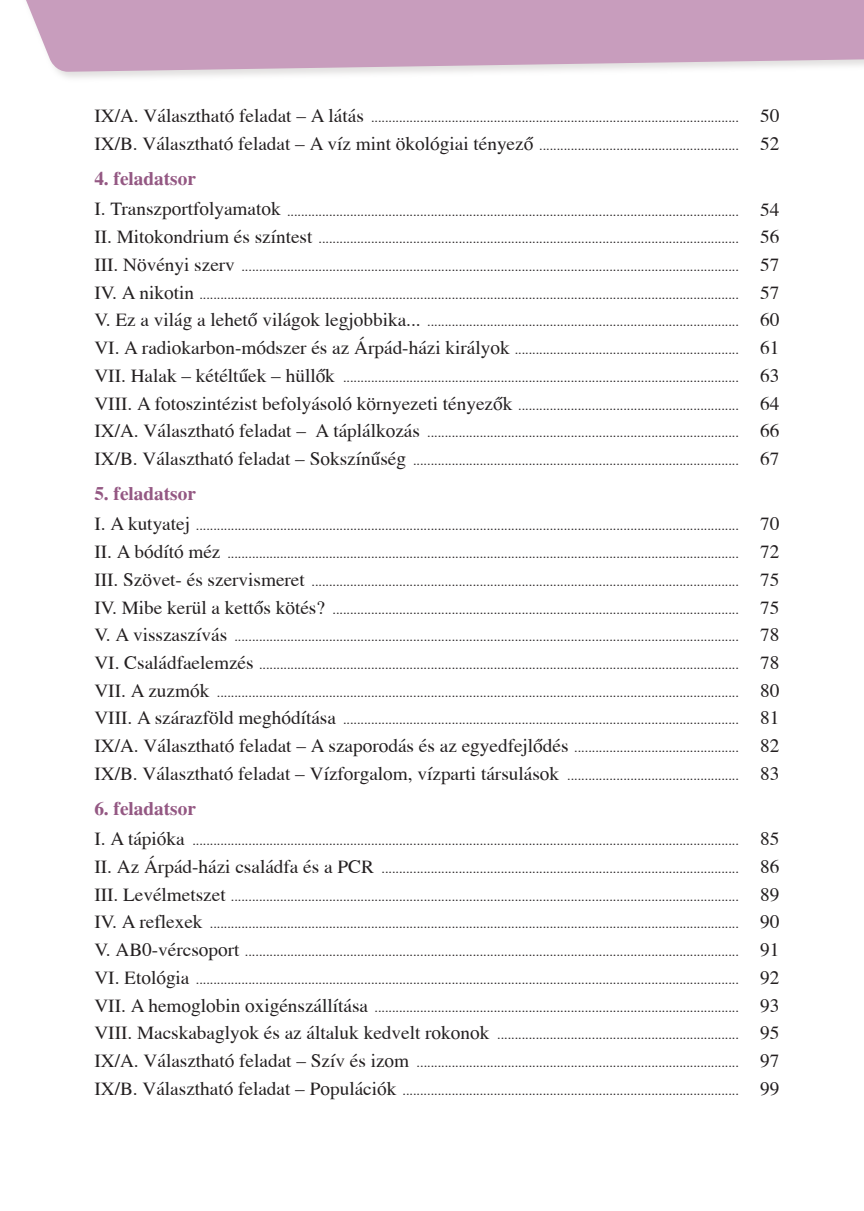
<style>
.page{position:relative;width:864px;height:1211px;background:#fff}
.page>*{position:absolute;margin:0;border:0;box-sizing:border-box;transform-origin:0 0}
.tartalom{font:19.25px "Toronto Mozaik";color:#231f20}
.tartalom_feladatsor{font:700 19.25px "Toronto Mozaik";color:#945883}
.tartalom-2{font:14px "Toronto Mozaik";color:#231f20}
.s1{font-size:19.25px}
.s2{font-size:14px}
</style>
<div class="page">
<div style="left:19px;top:0;width:844px;height:83px;background:#c4c1c0;opacity:.5"></div>
<svg style="left:19px;top:0;width:844px;height:72px;background:#cca6c2"></svg>
<p class="tartalom-2" style="left:94px;top:110px;width:686px"><span class="s1">IX/A. Választható feladat – A látás</span> ......................................................................................................... <span class="s1">50</span></p>
<p class="tartalom-2" style="left:94px;top:137px;width:686px"><span class="s1">IX/B. Választható feladat – A víz mint ökológiai tényezô</span> ......................................................... <span class="s1">52</span></p>
<p class="tartalom_feladatsor" style="left:94px;top:167px;width:103px">4. feladatsor</p>
<p class="tartalom-2" style="left:94px;top:203px;width:686px"><span class="s1">I. Transzportfolyamatok</span> ................................................................................................................................. <span class="s1">54</span></p>
<p class="tartalom-2" style="left:94px;top:231px;width:686px"><span class="s1">II. Mitokondrium és színtest</span> ........................................................................................................................ <span class="s1">56</span></p>
<p class="tartalom-2" style="left:94px;top:258px;width:686px"><span class="s1">III. Növényi szerv</span> .............................................................................................................................................. <span class="s1">57</span></p>
<p class="tartalom-2" style="left:94px;top:286px;width:686px"><span class="s1">IV. A nikotin</span> .......................................................................................................................................................... <span class="s1">57</span></p>
<p class="tartalom-2" style="left:94px;top:314px;width:686px"><span class="s1">V. Ez a világ a lehetô világok legjobbika...</span> ......................................................................................... <span class="s1">60</span></p>
<p class="tartalom-2" style="left:94px;top:341px;width:686px"><span class="s1">VI. A radiokarbon-módszer és az Árpád-házi királyok</span> ................................................................ <span class="s1">61</span></p>
<p class="tartalom-2" style="left:94px;top:369px;width:686px"><span class="s1">VII. Halak – kétéltûek – hüllôk</span> ................................................................................................................. <span class="s1">63</span></p>
<p class="tartalom-2" style="left:94px;top:397px;width:686px"><span class="s1">VIII. A fotoszintézist befolyásoló környezeti tényezôk</span> ............................................................... <span class="s1">64</span></p>
<p class="tartalom-2" style="left:94px;top:424px;width:686px"><span class="s1">IX/A. Választható feladat – A táplálkozás</span> ......................................................................................... <span class="s1">66</span></p>
<p class="tartalom-2" style="left:94px;top:452px;width:686px"><span class="s1">IX/B. Választható feladat – Sokszínûség</span> ............................................................................................. <span class="s1">67</span></p>
<p class="tartalom_feladatsor" style="left:94px;top:482px;width:103px">5. feladatsor</p>
<p class="tartalom-2" style="left:94px;top:518px;width:686px"><span class="s1">I. A kutyatej</span> ........................................................................................................................................................... <span class="s1">70</span></p>
<p class="tartalom-2" style="left:94px;top:545px;width:686px"><span class="s1">II. A bódító méz</span> .................................................................................................................................................. <span class="s1">72</span></p>
<p class="tartalom-2" style="left:94px;top:573px;width:686px"><span class="s1">III. Szövet- és szervismeret</span> .......................................................................................................................... <span class="s1">75</span></p>
<p class="tartalom-2" style="left:94px;top:601px;width:686px"><span class="s1">IV. Mibe kerül a kettôs kötés?</span> .................................................................................................................... <span class="s1">75</span></p>
<p class="tartalom-2" style="left:94px;top:628px;width:686px"><span class="s1">V. A visszaszívás</span> ................................................................................................................................................ <span class="s1">78</span></p>
<p class="tartalom-2" style="left:94px;top:656px;width:686px"><span class="s1">VI. Családfaelemzés</span> ......................................................................................................................................... <span class="s1">78</span></p>
<p class="tartalom-2" style="left:94px;top:684px;width:686px"><span class="s1">VII. A zuzmók</span> ..................................................................................................................................................... <span class="s1">80</span></p>
<p class="tartalom-2" style="left:94px;top:712px;width:686px"><span class="s1">VIII. A szárazföld meghódítása</span> ................................................................................................................. <span class="s1">81</span></p>
<p class="tartalom" style="left:94px;top:735px;width:686px">IX/A. Választható feladat – A szaporodás és az egyedfejlôdés <span class="s2">...............................................</span> 82</p>
<p class="tartalom" style="left:94px;top:762px;width:686px">IX/B. Választható feladat – Vízforgalom, vízparti társulások <span class="s2">.................................................</span> 83</p>
<p class="tartalom_feladatsor" style="left:94px;top:797px;width:103px">6. feladatsor</p>
<p class="tartalom-2" style="left:94px;top:832px;width:686px"><span class="s1">I. A tápióka</span> ............................................................................................................................................................ <span class="s1">85</span></p>
<p class="tartalom-2" style="left:94px;top:860px;width:686px"><span class="s1">II. Az Árpád-házi családfa és a PCR</span> ...................................................................................................... <span class="s1">86</span></p>
<p class="tartalom-2" style="left:94px;top:888px;width:686px"><span class="s1">III. Levélmetszet</span> ................................................................................................................................................. <span class="s1">89</span></p>
<p class="tartalom-2" style="left:94px;top:915px;width:686px"><span class="s1">IV. A reflexek</span> ....................................................................................................................................................... <span class="s1">90</span></p>
<p class="tartalom-2" style="left:94px;top:943px;width:686px"><span class="s1">V. AB0-vércsoport</span> ............................................................................................................................................. <span class="s1">91</span></p>
<p class="tartalom-2" style="left:94px;top:971px;width:686px"><span class="s1">VI. Etológia</span> ........................................................................................................................................................... <span class="s1">92</span></p>
<p class="tartalom-2" style="left:94px;top:999px;width:686px"><span class="s1">VII. A hemoglobin oxigénszállítása</span> ........................................................................................................ <span class="s1">93</span></p>
<p class="tartalom-2" style="left:94px;top:1026px;width:686px"><span class="s1">VIII. Macskabaglyok és az általuk kedvelt rokonok</span> ..................................................................... <span class="s1">95</span></p>
<p class="tartalom-2" style="left:94px;top:1054px;width:686px"><span class="s1">IX/A. Választható feladat – Szív és izom</span> ............................................................................................ <span class="s1">97</span></p>
<p class="tartalom-2" style="left:94px;top:1082px;width:686px"><span class="s1">IX/B. Választható feladat – Populációk</span> ................................................................................................ <span class="s1">99</span></p>
</div>
